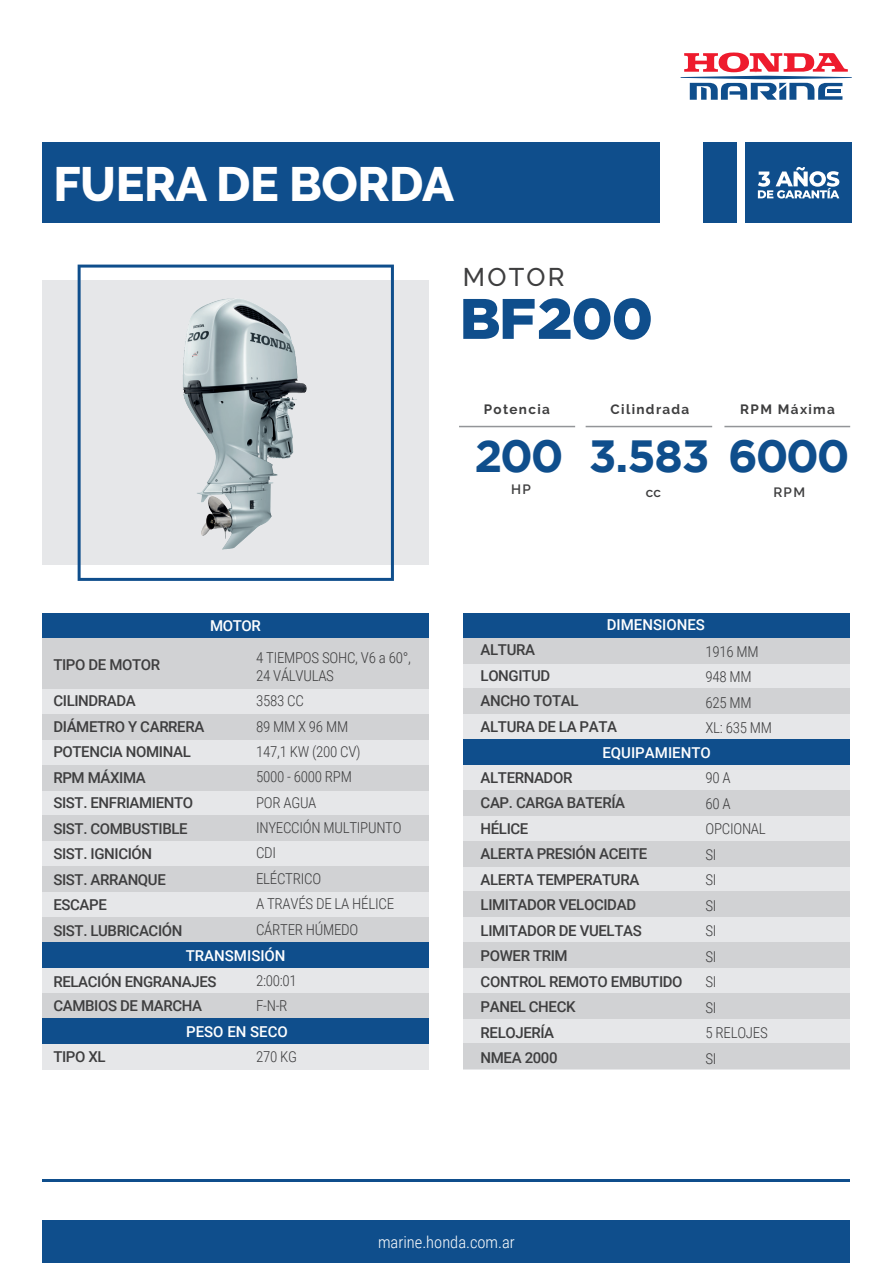
<style>
.page{position:relative;width:893px;height:1263px;background:#fff}
.page>*{position:absolute;margin:0;border:0;box-sizing:border-box;transform-origin:0 0}
.t1{font:900 57px "Gotham";letter-spacing:-.025em;color:#0f4e8c}
.t2{font:800 48px "Raleway";letter-spacing:-.01em;color:#fff}
.t3{font:700 45px "Gotham";letter-spacing:-.05em;color:#0f4e8c}
.t4{font:500 25.5px "Raleway";letter-spacing:.09em;color:#3e3e3f}
.t5{font:300 16.5px "Roboto Condensed";color:#fff}
.t6{font:500 15px/25.5px "Roboto";letter-spacing:-.025em;color:#3e3e3f}
.t7{font:300 15px/25.5px "Roboto Condensed";letter-spacing:-.02em;color:#3e3e3f}
.t8{font:500 15px "Roboto";color:#fff}
.t9{font:700 13.5px "Raleway";letter-spacing:.1em;color:#3e3e3f}
.t10{font:600 13.5px "Raleway";letter-spacing:.1em;color:#3e3e3f}
</style>
<div class="page">
<div style="left:43px;top:651px;width:386px;height:418px;background:#e6e7e9"></div>
<div style="left:463px;top:634px;width:387px;height:435px;background:#e6e7e9"></div>
<div style="left:42px;top:613px;width:387px;height:25px;background:#0f4e8c"></div>
<div style="left:42px;top:638px;width:387px;height:51px;background:#d1d2d4"></div>
<div style="left:42px;top:714px;width:387px;height:25px;background:#d1d2d4"></div>
<div style="left:42px;top:765px;width:387px;height:25px;background:#d1d2d4"></div>
<div style="left:43px;top:816px;width:386px;height:25px;background:#d1d2d4"></div>
<div style="left:43px;top:866px;width:386px;height:26px;background:#d1d2d4"></div>
<div style="left:43px;top:917px;width:386px;height:25px;background:#d1d2d4"></div>
<div style="left:43px;top:993px;width:386px;height:25px;background:#d1d2d4"></div>
<div style="left:43px;top:1018px;width:386px;height:26px;background:#0f4e8c"></div>
<div style="left:43px;top:142px;width:617px;height:81px;background:#0f4e8c"></div>
<div style="left:43px;top:280px;width:386px;height:285px;background:#e6e7e9"></div>
<svg style="left:78px;top:265px;width:316px;height:316px"></svg>
<hr style="left:586px;top:426px;width:126px;height:1px;background:#939598">
<hr style="left:724px;top:426px;width:126px;height:1px;background:#939598">
<hr style="left:459px;top:426px;width:116px;height:1px;background:#939598">
<div style="left:745px;top:142px;width:107px;height:81px;background:#0f4e8c"></div>
<div style="left:704px;top:142px;width:33px;height:81px;background:#0f4e8c"></div>
<svg style="left:681px;top:52px;width:171px;height:48px"></svg>
<div style="left:463px;top:739px;width:387px;height:26px;background:#0f4e8c"></div>
<div style="left:463px;top:790px;width:387px;height:26px;background:#d1d2d4"></div>
<div style="left:463px;top:638px;width:387px;height:25px;background:#d1d2d4"></div>
<div style="left:463px;top:689px;width:387px;height:25px;background:#d1d2d4"></div>
<div style="left:463px;top:841px;width:387px;height:25px;background:#d1d2d4"></div>
<div style="left:463px;top:892px;width:387px;height:25px;background:#d1d2d4"></div>
<div style="left:463px;top:942px;width:387px;height:26px;background:#d1d2d4"></div>
<div style="left:463px;top:993px;width:387px;height:25px;background:#d1d2d4"></div>
<div style="left:463px;top:1044px;width:387px;height:25px;background:#d1d2d4"></div>
<div style="left:463px;top:613px;width:387px;height:25px;background:#0f4e8c"></div>
<div style="left:42px;top:1220px;width:808px;height:43px;background:#0f4e8c"></div>
<hr style="left:42px;top:1179px;width:808px;height:2px;background:#0f4e8c">
<svg style="left:758px;top:167px;width:81px;height:32px"></svg>
<img style="left:169px;top:287px;width:144px;height:272px">
<div style="left:43px;top:942px;width:386px;height:26px;background:#0f4e8c"></div>
<h2 class="t2" style="left:53px;top:157px;width:402px">FUERA DE BORDA</h2>
<h3 class="t4" style="left:463px;top:263px;width:103px">MOTOR</h3>
<h1 class="t1" style="left:460px;top:279px;width:195px">BF200</h1>
<p class="t9" style="left:484px;top:402px;width:68px">Potencia</p>
<p class="t9" style="left:611px;top:402px;width:80px">Cilindrada</p>
<p class="t9" style="left:740px;top:402px;width:96px">RPM Máxima</p>
<h3 class="t3" style="left:474px;top:430px;width:91px">200</h3>
<p class="t10" style="left:511px;top:482px;width:21px">HP</p>
<h3 class="t3" style="left:589px;top:430px;width:262px">3.583 6000</h3>
<p class="t10" style="left:646px;top:485px;width:17px">cc</p>
<p class="t10" style="left:773px;top:485px;width:33px">RPM</p>
<p class="t8" style="left:210px;top:615px;width:52px">MOTOR</p>
<p class="t7" style="left:256px;top:648px;width:156px;line-height:18px">4 TIEMPOS SOHC, V6 a 60°,<br>24 VÁLVULAS</p>
<p class="t7" style="left:256px;top:688px;width:147px">3583 CC<br>89 MM X 96 MM<br>147,1 KW (200 CV)<br>5000 - 6000 RPM<br>POR AGUA<br>INYECCIÓN MULTIPUNTO<br>CDI<br>ELÉCTRICO<br>A TRAVÉS DE LA HÉLICE<br>CÁRTER HÚMEDO</p>
<p class="t6" style="left:53px;top:652px;width:108px">TIPO DE MOTOR</p>
<p class="t6" style="left:53px;top:688px;width:152px">CILINDRADA<br>DIÁMETRO Y CARRERA<br>POTENCIA NOMINAL<br>RPM MÁXIMA<br>SIST. ENFRIAMIENTO<br>SIST. COMBUSTIBLE<br>SIST. IGNICIÓN<br>SIST. ARRANQUE<br>ESCAPE<br>SIST. LUBRICACIÓN</p>
<p class="t6" style="left:53px;top:969px;width:165px;line-height:24px">RELACIÓN ENGRANAJES<br>CAMBIOS DE MARCHA</p>
<p class="t8" style="left:186px;top:945px;width:101px">TRANSMISIÓN</p>
<p class="t7" style="left:256px;top:967px;width:42px">2:00:01<br>F-N-R</p>
<p class="t6" style="left:53px;top:1043px;width:54px">TIPO XL</p>
<p class="t8" style="left:186px;top:1021px;width:103px">PESO EN SECO</p>
<p class="t7" style="left:256px;top:1043px;width:42px">270 KG</p>
<p class="t8" style="left:607px;top:614px;width:100px">DIMENSIONES</p>
<p class="t6" style="left:481px;top:637px;width:138px">ALTURA<br>LONGITUD<br>ANCHO TOTAL<br>ALTURA DE LA PATA</p>
<p class="t7" style="left:705px;top:638px;width:68px">1916 MM<br>948 MM<br>625 MM<br>XL: 635 MM</p>
<p class="t7" style="left:705px;top:765px;width:64px">90 A<br>60 A<br>OPCIONAL<br>SI<br>SI<br>SI<br>SI<br>SI<br>SI<br>SI<br>5 RELOJES<br>SI</p>
<p class="t8" style="left:602px;top:742px;width:110px">EQUIPAMIENTO</p>
<p class="t6" style="left:481px;top:764px;width:204px">ALTERNADOR<br>CAP. CARGA BATERÍA<br>HÉLICE<br>ALERTA PRESIÓN ACEITE<br>ALERTA TEMPERATURA<br>LIMITADOR VELOCIDAD<br>LIMITADOR DE VUELTAS<br>POWER TRIM<br>CONTROL REMOTO EMBUTIDO<br>PANEL CHECK<br>RELOJERÍA<br>NMEA 2000</p>
<p class="t5" style="left:378px;top:1230px;width:138px">marine.honda.com.ar</p>
</div>
